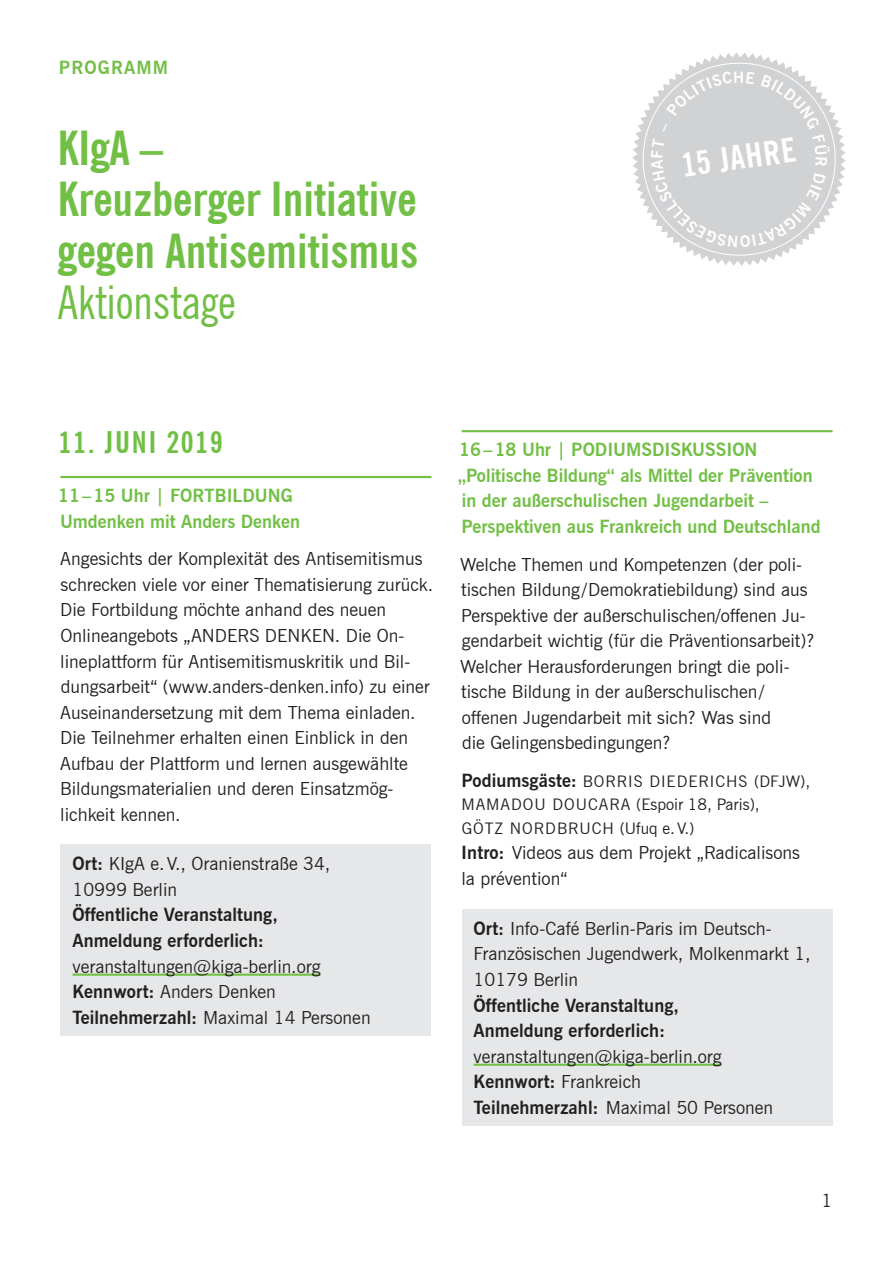
<style>
.page{position:relative;width:893px;height:1263px;background:#fff}
.page>*{position:absolute;margin:0;border:0;box-sizing:border-box;transform-origin:0 0}
.t1{font:700 condensed 46.8px/51px "News Gothic BT";color:#71bf44}
.t2{font:condensed 46.8px "News Gothic BT";color:#71bf44}
.t3{font:700 condensed 33.15px "News Gothic BT";color:#fff}
.t4{font:700 condensed 29.85px "News Gothic BT";letter-spacing:.06em;color:#71bf44}
.t5{font:18.15px/25.5px "News Gothic BT";color:#231f20}
.t6{font:700 18.15px/25.5px "News Gothic BT";color:#71bf44}
.t7{font:700 18.15px/25.5px "News Gothic BT";letter-spacing:.005em;color:#231f20}
.t8{font:700 18.15px "News Gothic BT";letter-spacing:.06em;color:#71bf44}
.t9{font:15.9px/23.4px "News Gothic BT";letter-spacing:.06em;color:#231f20}
.s1{font-weight:700}
.s2{font-weight:700;font-size:18.15px}
</style>
<div class="page">
<hr style="left:60px;top:476px;width:371px;height:2px;background:#71bf44">
<div style="left:60px;top:844px;width:371px;height:192px;background:#e6e7e9"></div>
<hr style="left:72px;top:973px;width:248px;height:3px;background:#71bf44">
<hr style="left:462px;top:430px;width:370px;height:2px;background:#71bf44">
<div style="left:462px;top:909px;width:370px;height:217px;background:#e6e7e9"></div>
<hr style="left:474px;top:1064px;width:248px;height:2px;background:#71bf44">
<svg style="left:632px;top:52px;width:214px;height:214px"></svg>
<svg style="left:637px;top:57px;width:205px;height:205px"></svg>
<p class="t8" style="left:59px;top:57px;width:111px">PROGRAMM</p>
<h1 class="t1" style="left:57px;top:123px;width:362px">KIgA –<br>Kreuzberger Initiative gegen Antisemitismus</h1>
<h1 class="t2" style="left:57px;top:274px;width:180px">Aktionstage</h1>
<h2 class="t3" style="left:679px;top:145px;width:116px;rotate:-8deg">15 JAHRE</h2>
<h3 class="t4" style="left:59px;top:424px;width:166px">11. JUNI 2019</h3>
<p class="t6" style="left:58px;top:483px;width:244px">11–15 Uhr | FORTBILDUNG<br>Umdenken mit Anders Denken</p>
<p class="t5" style="left:60px;top:546px;width:375px">Angesichts der Komplexität des Antisemitismus schrecken viele vor einer Thematisierung zurück.<br>Die Fortbildung möchte anhand des neuen Onlineangebots „ANDERS DENKEN. Die On&shy;lineplattform für Antisemitismuskritik und Bil&shy;dungsarbeit“ (www.anders-denken.info) zu einer Auseinandersetzung mit dem Thema einladen.<br>Die Teilnehmer erhalten einen Einblick in den Aufbau der Plattform und lernen ausgewählte Bildungsmaterialien und deren Einsatzmög&shy;lichkeit kennen.</p>
<p class="t5" style="left:72px;top:851px;width:259px"><span class="s1">Ort:</span> KIgA e.V., Oranienstraße 34,<br>10999 Berlin</p>
<p class="t7" style="left:72px;top:902px;width:207px">Öffentliche Veranstaltung,<br>Anmeldung erforderlich:</p>
<p class="t5" style="left:72px;top:953px;width:300px">veranstaltungen@kiga-berlin.org<br><span class="s1">Kennwort:</span> Anders Denken<br><span class="s1">Teilnehmerzahl:</span> Maximal 14 Personen</p>
<p class="t6" style="left:458px;top:437px;width:364px">16–18 Uhr | PODIUMSDISKUSSION „Politische Bildung“ als Mittel der Prävention in der außerschulischen Jugendarbeit – Perspektiven aus Frankreich und Deutschland</p>
<p class="t5" style="left:460px;top:551px;width:356px">Welche Themen und Kompetenzen (der poli&shy;tischen Bildung /Demokratiebildung) sind aus Perspektive der außerschulischen/offenen Ju&shy;gendarbeit wichtig (für die Präventionsarbeit)?<br>Welcher Herausforderungen bringt die poli&shy;tische Bildung in der außerschulischen/ offenen Jugendarbeit mit sich? Was sind<br>die Gelingensbedingungen?</p>
<p class="t9" style="left:461px;top:769px;width:350px"><span class="s2">Podiumsgäste:</span> BORRIS DIEDERICHS (DFJW),<br>MAMADOU DOUCARA (Espoir 18, Paris),<br>GÖTZ NORDBRUCH (Ufuq e.V.)</p>
<p class="t5" style="left:461px;top:840px;width:340px"><span class="s1">Intro:</span> Videos aus dem Projekt „Radicalisons la prévention“</p>
<p class="t5" style="left:474px;top:915px;width:339px"><span class="s1">Ort:</span> Info-Café Berlin-Paris im Deutsch-<br>Französischen Jugendwerk, Molkenmarkt 1,<br>10179 Berlin</p>
<p class="t7" style="left:474px;top:992px;width:207px">Öffentliche Veranstaltung,<br>Anmeldung erforderlich:</p>
<p class="t5" style="left:474px;top:1043px;width:301px">veranstaltungen@kiga-berlin.org<br><span class="s1">Kennwort:</span> Frankreich<br><span class="s1">Teilnehmerzahl:</span> Maximal 50 Personen</p>
<p class="t5" style="left:822px;top:1187px;width:12px">1</p>
</div>
